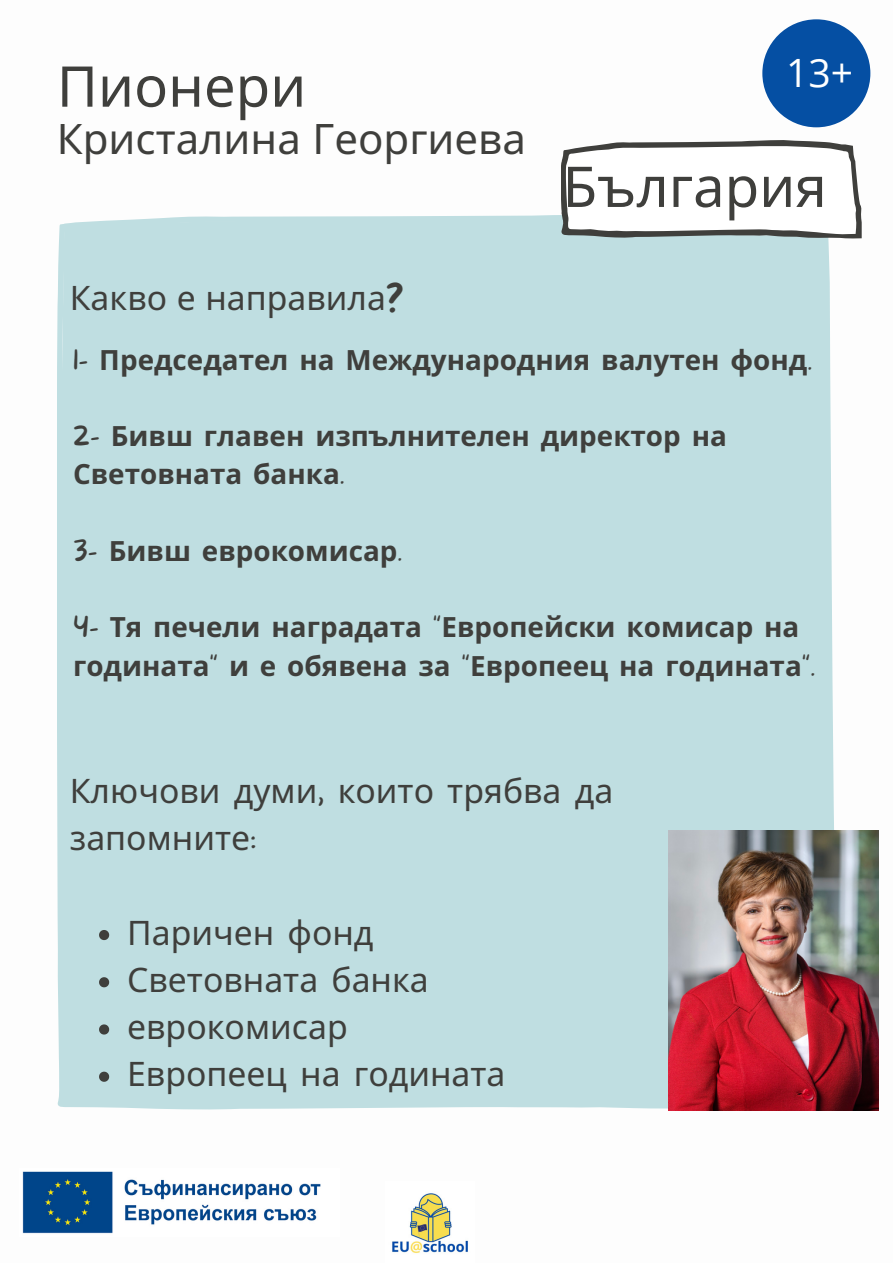
<style>
.page{position:relative;width:893px;height:1264px;background:#fff}
.page>*{position:absolute;margin:0;border:0;box-sizing:border-box;transform-origin:0 0}
.t1{font:56.25px "Noto Sans";color:#3f3f3c}
.t2{font:42px "Noto Sans";color:#3f3f3c}
.t3{font:39px "Open Sans";color:#fff}
.t4{font:33.75px/47.2px "Noto Sans";color:#3f3f3c}
.t5{font:700 27.75px/38.2px "Noto Sans";color:#3f3f3c}
.s1{font-family:"More Sugar"}
.s2{font-family:"More Sugar";font-weight:100}
</style>
<div class="page">
<div style="left:57px;top:215px;width:777px;height:895px;background:#bfdee1"></div>
<svg style="left:560px;top:140px;width:301px;height:99px"></svg>
<img style="left:392px;top:1193px;width:76px;height:61px">
<img style="left:668px;top:830px;width:210px;height:280px">
<svg style="left:99px;top:930px;width:10px;height:10px"></svg>
<svg style="left:99px;top:977px;width:10px;height:10px"></svg>
<svg style="left:99px;top:1024px;width:10px;height:10px"></svg>
<svg style="left:99px;top:1071px;width:10px;height:10px"></svg>
<div style="left:762px;top:19px;width:108px;height:108px;background:#054fa3;border-radius:50%"></div>
<img style="left:22px;top:1171px;width:299px;height:63px">
<p class="t1" style="left:57px;top:47px;width:251px">Пионери</p>
<p class="t2" style="left:57px;top:109px;width:470px">Кристалина Георгиева</p>
<p class="t4" style="left:70px;top:273px;width:336px">Какво е направила<span class="s1">?</span></p>
<p class="t3" style="left:786px;top:45px;width:68px">13+</p>
<p class="t1" style="left:562px;top:147px;width:266px">България</p>
<p class="t5" style="left:73px;top:340px;width:740px"><span class="s2">1-</span> Председател на Международния валутен фонд<span class="s2">.</span></p>
<p class="t5" style="left:73px;top:416px;width:655px"><span class="s2">2-</span> Бивш главен изпълнителен директор на<br>Световната банка<span class="s2">.</span></p>
<p class="t5" style="left:73px;top:531px;width:331px"><span class="s2">3-</span> Бивш еврокомисар<span class="s2">.</span></p>
<p class="t5" style="left:73px;top:607px;width:743px"><span class="s2">4-</span> Тя печели наградата <span class="s2">"</span>Европейски комисар на годината<span class="s2">"</span> и е обявена за <span class="s2">"</span>Европеец на годината<span class="s2">".</span></p>
<p class="t4" style="left:70px;top:766px;width:545px">Ключови думи<span class="s2">,</span> които трябва да запомните<span class="s2">:</span></p>
<p class="t4" style="left:127px;top:907px;width:248px">Паричен фонд</p>
<p class="t4" style="left:127px;top:955px;width:303px">Световната банка</p>
<p class="t4" style="left:127px;top:1002px;width:222px">еврокомисар</p>
<p class="t4" style="left:127px;top:1049px;width:380px">Европеец на годината</p>
</div>
